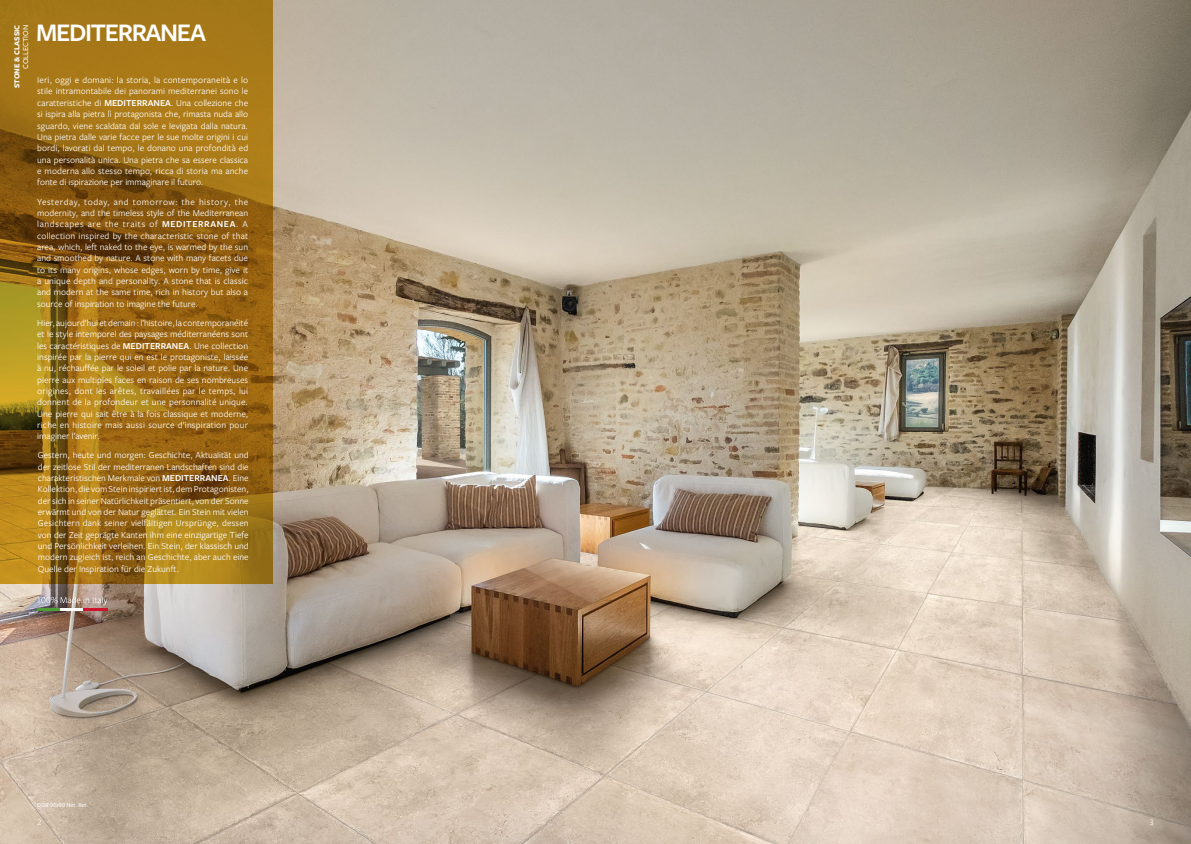
<style>
.page{position:relative;width:1191px;height:844px;background:#fff}
.page>*{position:absolute;margin:0;border:0;box-sizing:border-box;transform-origin:0 0}
.t1{font:600 26.25px "Freight Sans Pro";letter-spacing:-.05em;color:#fff}
.t2{font:9.45px/11.4px "Freight Sans Pro";color:#fff;text-align:justify}
.t3{font:8.75px "Freight Sans Pro";color:#fff}
.t4{font:700 7.88px "Freight Sans Pro";color:#fff}
.t5{font:500 7.88px "Freight Sans Pro";color:#fff}
.t6{font:500 6.12px "Freight Sans Pro";color:#fff}
.s1{font-weight:600}
</style>
<div class="page">
<img style="left:0;top:0;width:1191px;height:843px">
<svg style="left:0;top:0;width:273px;height:583px;background:#9c6d15"></svg>
<svg style="left:37px;top:596px;width:70px;height:9px"></svg>
<hr style="left:37px;top:608px;width:23px;height:3px;background:#4e9d34">
<hr style="left:60px;top:608px;width:23px;height:3px;background:#fff">
<hr style="left:83px;top:608px;width:24px;height:3px;background:#ce132d">
<p class="t4" style="left:13px;top:88px;width:65px;rotate:-90deg">STONE &amp; CLASSIC</p>
<p class="t5" style="left:22px;top:69px;width:46px;rotate:-90deg">COLLECTION</p>
<h1 class="t1" style="left:36px;top:23px;width:171px">MEDITERRANEA</h1>
<p class="t2" style="left:37px;top:75px;width:212px">Ieri, oggi e domani: la storia, la contemporaneità e lo stile intramontabile dei panorami mediterranei sono le caratteristiche di <span class="s1">MEDITERRANEA</span>. Una collezione che si ispira alla pietra lì protagonista che, rimasta nuda allo sguardo, viene scaldata dal sole e levigata dalla natura.<br>Una pietra dalle varie facce per le sue molte origini i cui bordi, lavorati dal tempo, le donano una profondità ed una personalità unica. Una pietra che sa essere classica e moderna allo stesso tempo, ricca di storia ma anche fonte di ispirazione per immaginare il futuro.</p>
<p class="t2" style="left:37px;top:196px;width:212px">Yesterday, today, and tomorrow: the history, the modernity, and the timeless style of the Mediterranean landscapes are the traits of <span class="s1">MEDITERRANEA</span>. A collection inspired by the characteristic stone of that area, which, left naked to the eye, is warmed by the sun and smoothed by nature. A stone with many facets due to its many origins, whose edges, worn by time, give it a unique depth and personality. A stone that is classic and modern at the same time, rich in history but also a source of inspiration to imagine the future.</p>
<p class="t2" style="left:37px;top:317px;width:212px">Hier, aujourd’hui et demain : l’histoire, la contemporanéité et le style intemporel des paysages méditerranéens sont les caractéristiques de <span class="s1">MEDITERRANEA</span>. Une collection inspirée par la pierre qui en est le protagoniste, laissée à nu, réchauffée par le soleil et polie par la nature. Une pierre aux multiples faces en raison de ses nombreuses origines, dont les arêtes, travaillées par le temps, lui donnent de la profondeur et une personnalité unique.<br>Une pierre qui sait être à la fois classique et moderne, riche en histoire mais aussi source d’inspiration pour imaginer l’avenir.</p>
<p class="t2" style="left:38px;top:449px;width:212px">Gestern, heute und morgen: Geschichte, Aktualität und der zeitlose Stil der mediterranen Landschaften sind die charakteristischen Merkmale von <span class="s1">MEDITERRANEA</span>. Eine Kollektion, die vom Stein inspiriert ist, dem Protagonisten, der sich in seiner Natürlichkeit präsentiert, von der Sonne erwärmt und von der Natur geglättet. Ein Stein mit vielen Gesichtern dank seiner vielfältigen Ursprünge, dessen von der Zeit geprägte Kanten ihm eine einzigartige Tiefe und Persönlichkeit verleihen. Ein Stein, der klassisch und modern zugleich ist, reich an Geschichte, aber auch eine Quelle der Inspiration für die Zukunft.</p>
<p class="t6" style="left:37px;top:802px;width:52px">DOR 90x90 Nat. Ret.</p>
<p class="t3" style="left:37px;top:817px;width:6px">2</p>
<p class="t3" style="left:1149px;top:817px;width:6px">3</p>
</div>
